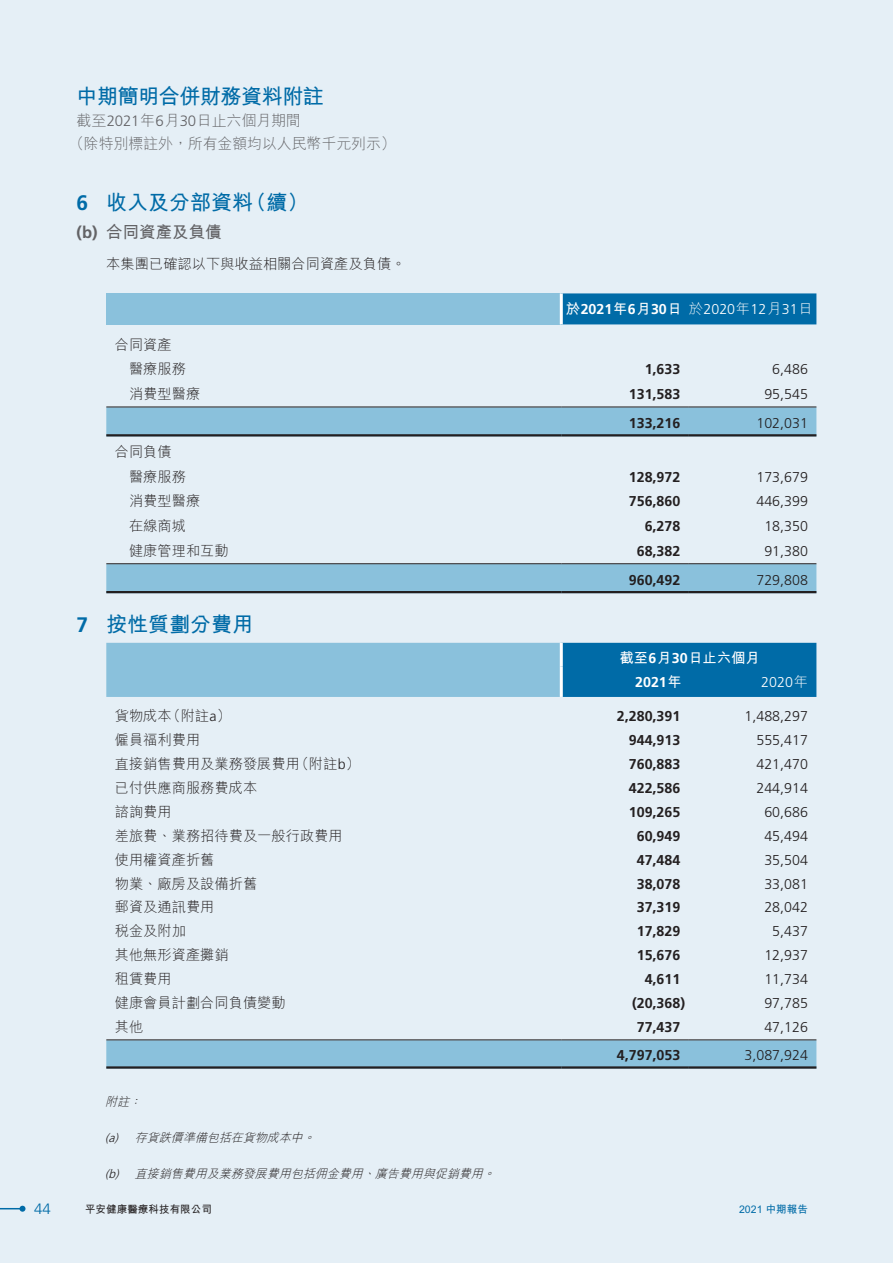
<style>
.page{position:relative;width:893px;height:1263px;background:#e5eff6}
.page>*{position:absolute;margin:0;border:0;box-sizing:border-box;transform-origin:0 0}
.t1{font:700 21px "M Hei HK";color:#006ba7}
.t2{font:700 21px "M Hei HK";letter-spacing:-.02em;color:#006ba7}
.t3{font:700 16.5px "M Hei HK";color:#636366}
.t4{font:300 15px/22.5px "M Hei HK";letter-spacing:-.01em;color:#636366}
.t5{font:300 15px "Frutiger LT Std";color:#006ba7}
.t6{font:300 14.25px/24.6px "M Hei HK";color:#231f20}
.t7{font:700 14.25px "Frutiger LT Std";color:#231f20}
.t8{font:300 14.25px "Frutiger LT Std";color:#231f20}
.t9{font:300 14.25px "Frutiger LT Std";color:#fff}
.t10{font:700 14.25px "M Hei HK";color:#fff}
.t11{font:700 14.25px "Frutiger LT Std";color:#fff}
.t12{font:italic 300 12px "M Hei HK";color:#231f20}
.t13{font:700 10.5px "M Hei HK";letter-spacing:.01em;color:#231f20}
.t14{font:700 10.5px "M Hei HK";letter-spacing:.01em;color:#006ba7}
.s1{font-family:"Frutiger LT Std"}
.s2{font-family:"M Hei HK";font-weight:700}
.s3{font-weight:700}
.s4{font-family:"M Hei HK"}
</style>
<div class="page">
<svg style="left:0;top:1206px;width:26px;height:6px"></svg>
<div style="left:106px;top:293px;width:455px;height:31px;background:#8ac1dc"></div>
<div style="left:563px;top:293px;width:253px;height:31px;background:#006ba7"></div>
<svg style="left:106px;top:408px;width:710px;height:183px"></svg>
<hr style="left:560px;top:293px;width:3px;height:31px;background:#fff">
<hr style="left:106px;top:407px;width:455px;height:1px;background:#231f20">
<hr style="left:561px;top:407px;width:128px;height:1px;background:#231f20">
<hr style="left:689px;top:407px;width:127px;height:1px;background:#231f20">
<hr style="left:106px;top:434px;width:455px;height:2px;background:#231f20">
<hr style="left:561px;top:434px;width:128px;height:2px;background:#231f20">
<hr style="left:689px;top:434px;width:127px;height:2px;background:#231f20">
<hr style="left:106px;top:563px;width:455px;height:1px;background:#231f20">
<hr style="left:561px;top:563px;width:128px;height:1px;background:#231f20">
<hr style="left:689px;top:563px;width:127px;height:1px;background:#231f20">
<hr style="left:106px;top:591px;width:455px;height:2px;background:#231f20">
<hr style="left:561px;top:591px;width:128px;height:2px;background:#231f20">
<hr style="left:689px;top:591px;width:127px;height:2px;background:#231f20">
<svg style="left:106px;top:643px;width:710px;height:54px;background:#58a2c9"></svg>
<div style="left:106px;top:1040px;width:710px;height:26px;background:#8ac1dc"></div>
<hr style="left:560px;top:643px;width:3px;height:24px;background:#fff">
<hr style="left:560px;top:667px;width:3px;height:30px;background:#fff">
<hr style="left:106px;top:1039px;width:455px;height:1px;background:#231f20">
<hr style="left:561px;top:1039px;width:128px;height:1px;background:#231f20">
<hr style="left:689px;top:1039px;width:127px;height:1px;background:#231f20">
<hr style="left:106px;top:1066px;width:455px;height:2px;background:#231f20">
<hr style="left:561px;top:1066px;width:128px;height:2px;background:#231f20">
<hr style="left:689px;top:1066px;width:127px;height:2px;background:#231f20">
<h1 class="t2" style="left:77px;top:81px;width:249px">中期簡明合併財務資料附註</h1>
<p class="t4" style="left:69px;top:109px;width:328px;text-indent:8px">截至<span class="s1">2021</span>年<span class="s1">6</span>月<span class="s1">30</span>日止六個月期間<br>（除特別標註外，所有金額均以人民幣千元列示）</p>
<h1 class="t1" style="left:77px;top:187px;width:233px"><span class="s1">6</span> 收入及分部資料（續）</h1>
<p class="t3" style="left:77px;top:220px;width:147px"><span class="s1">(b)</span> 合同資產及負債</p>
<p class="t6" style="left:106px;top:251px;width:301px">本集團已確認以下與收益相關合同資產及負債。</p>
<p class="t6" style="left:129px;top:332px;width:58px;text-indent:-14px">合同資產醫療服務</p>
<p class="t9" style="left:566px;top:301px;width:248px"><span class="s2">於</span><span class="s3">2021</span><span class="s2">年</span><span class="s3">6</span><span class="s2">月</span><span class="s3">30</span><span class="s2">日</span><span class="s4">於</span>2020<span class="s4">年</span>12<span class="s4">月</span>31<span class="s4">日</span></p>
<p class="t7" style="left:645px;top:361px;width:37px">1,633</p>
<p class="t8" style="left:772px;top:361px;width:37px">6,486</p>
<p class="t6" style="left:129px;top:381px;width:73px">消費型醫療</p>
<p class="t7" style="left:629px;top:386px;width:53px">131,583</p>
<p class="t8" style="left:764px;top:386px;width:45px">95,545</p>
<p class="t7" style="left:629px;top:415px;width:53px">133,216</p>
<p class="t8" style="left:756px;top:415px;width:53px">102,031</p>
<p class="t6" style="left:129px;top:439px;width:58px;text-indent:-14px">合同負債醫療服務</p>
<p class="t7" style="left:629px;top:468px;width:53px">128,972</p>
<p class="t8" style="left:756px;top:469px;width:53px">173,679</p>
<p class="t6" style="left:129px;top:489px;width:73px">消費型醫療</p>
<p class="t7" style="left:629px;top:493px;width:53px">756,860</p>
<p class="t8" style="left:756px;top:493px;width:53px">446,399</p>
<p class="t6" style="left:129px;top:513px;width:58px">在線商城</p>
<p class="t7" style="left:645px;top:518px;width:37px">6,278</p>
<p class="t8" style="left:764px;top:518px;width:45px">18,350</p>
<p class="t6" style="left:129px;top:538px;width:101px">健康管理和互動</p>
<p class="t7" style="left:637px;top:542px;width:45px">68,382</p>
<p class="t8" style="left:764px;top:543px;width:45px">91,380</p>
<p class="t7" style="left:629px;top:571px;width:53px">960,492</p>
<p class="t8" style="left:756px;top:572px;width:53px">729,808</p>
<h1 class="t1" style="left:77px;top:609px;width:178px"><span class="s1">7</span> 按性質劃分費用</h1>
<p class="t10" style="left:620px;top:647px;width:142px">截至<span class="s1">6</span>月<span class="s1">30</span>日止六個月</p>
<p class="t11" style="left:635px;top:673px;width:48px">2021<span class="s4">年</span></p>
<p class="t9" style="left:761px;top:674px;width:48px">2020<span class="s4">年</span></p>
<p class="t6" style="left:115px;top:704px;width:118px">貨物成本（附註<span class="s1">a</span>）</p>
<p class="t7" style="left:617px;top:708px;width:65px">2,280,391</p>
<p class="t8" style="left:744px;top:708px;width:65px">1,488,297</p>
<p class="t6" style="left:115px;top:727px;width:87px">僱員福利費用</p>
<p class="t7" style="left:629px;top:732px;width:53px">944,913</p>
<p class="t8" style="left:756px;top:732px;width:53px">555,417</p>
<p class="t6" style="left:115px;top:751px;width:247px">直接銷售費用及業務發展費用（附註<span class="s1">b</span>）</p>
<p class="t7" style="left:629px;top:756px;width:53px">760,883</p>
<p class="t8" style="left:756px;top:756px;width:53px">421,470</p>
<p class="t6" style="left:115px;top:775px;width:144px">已付供應商服務費成本</p>
<p class="t7" style="left:629px;top:780px;width:53px">422,586</p>
<p class="t8" style="left:756px;top:780px;width:53px">244,914</p>
<p class="t6" style="left:115px;top:799px;width:58px">諮詢費用</p>
<p class="t7" style="left:629px;top:803px;width:53px">109,265</p>
<p class="t8" style="left:764px;top:804px;width:45px">60,686</p>
<p class="t6" style="left:115px;top:823px;width:229px">差旅費、業務招待費及一般行政費用</p>
<p class="t7" style="left:637px;top:827px;width:45px">60,949</p>
<p class="t8" style="left:764px;top:828px;width:45px">45,494</p>
<p class="t6" style="left:115px;top:847px;width:101px">使用權資產折舊</p>
<p class="t7" style="left:637px;top:851px;width:45px">47,484</p>
<p class="t8" style="left:764px;top:852px;width:45px">35,504</p>
<p class="t6" style="left:115px;top:871px;width:144px">物業、廠房及設備折舊</p>
<p class="t7" style="left:637px;top:875px;width:45px">38,078</p>
<p class="t8" style="left:764px;top:875px;width:45px">33,081</p>
<p class="t6" style="left:115px;top:895px;width:101px">郵資及通訊費用</p>
<p class="t7" style="left:637px;top:899px;width:45px">37,319</p>
<p class="t8" style="left:764px;top:899px;width:45px">28,042</p>
<p class="t6" style="left:115px;top:918px;width:73px">稅金及附加</p>
<p class="t7" style="left:637px;top:923px;width:45px">17,829</p>
<p class="t8" style="left:772px;top:923px;width:37px">5,437</p>
<p class="t6" style="left:115px;top:942px;width:115px">其他無形資產攤銷</p>
<p class="t7" style="left:637px;top:947px;width:45px">15,676</p>
<p class="t8" style="left:764px;top:947px;width:45px">12,937</p>
<p class="t6" style="left:115px;top:966px;width:58px">租賃費用</p>
<p class="t7" style="left:645px;top:971px;width:37px">4,611</p>
<p class="t8" style="left:764px;top:971px;width:45px">11,734</p>
<p class="t6" style="left:115px;top:990px;width:172px">健康會員計劃合同負債變動</p>
<p class="t7" style="left:632px;top:995px;width:55px">(20,368)</p>
<p class="t8" style="left:764px;top:995px;width:45px">97,785</p>
<p class="t6" style="left:115px;top:1014px;width:30px">其他</p>
<p class="t7" style="left:637px;top:1018px;width:45px">77,437</p>
<p class="t8" style="left:764px;top:1019px;width:45px">47,126</p>
<p class="t7" style="left:617px;top:1047px;width:65px">4,797,053</p>
<p class="t8" style="left:744px;top:1047px;width:65px">3,087,924</p>
<p class="t12" style="left:105px;top:1095px;width:41px">附註：</p>
<p class="t12" style="left:105px;top:1131px;width:214px"><span class="s1">(a)</span> 存貨跌價準備包括在貨物成本中。</p>
<p class="t12" style="left:105px;top:1167px;width:394px"><span class="s1">(b)</span> 直接銷售費用及業務發展費用包括佣金費用、廣告費用與促銷費用。</p>
<p class="t5" style="left:34px;top:1200px;width:18px">44</p>
<p class="t13" style="left:85px;top:1201px;width:128px">平安健康醫療科技有限公司</p>
<p class="t14" style="left:739px;top:1201px;width:70px">2021 中期報告</p>
</div>
